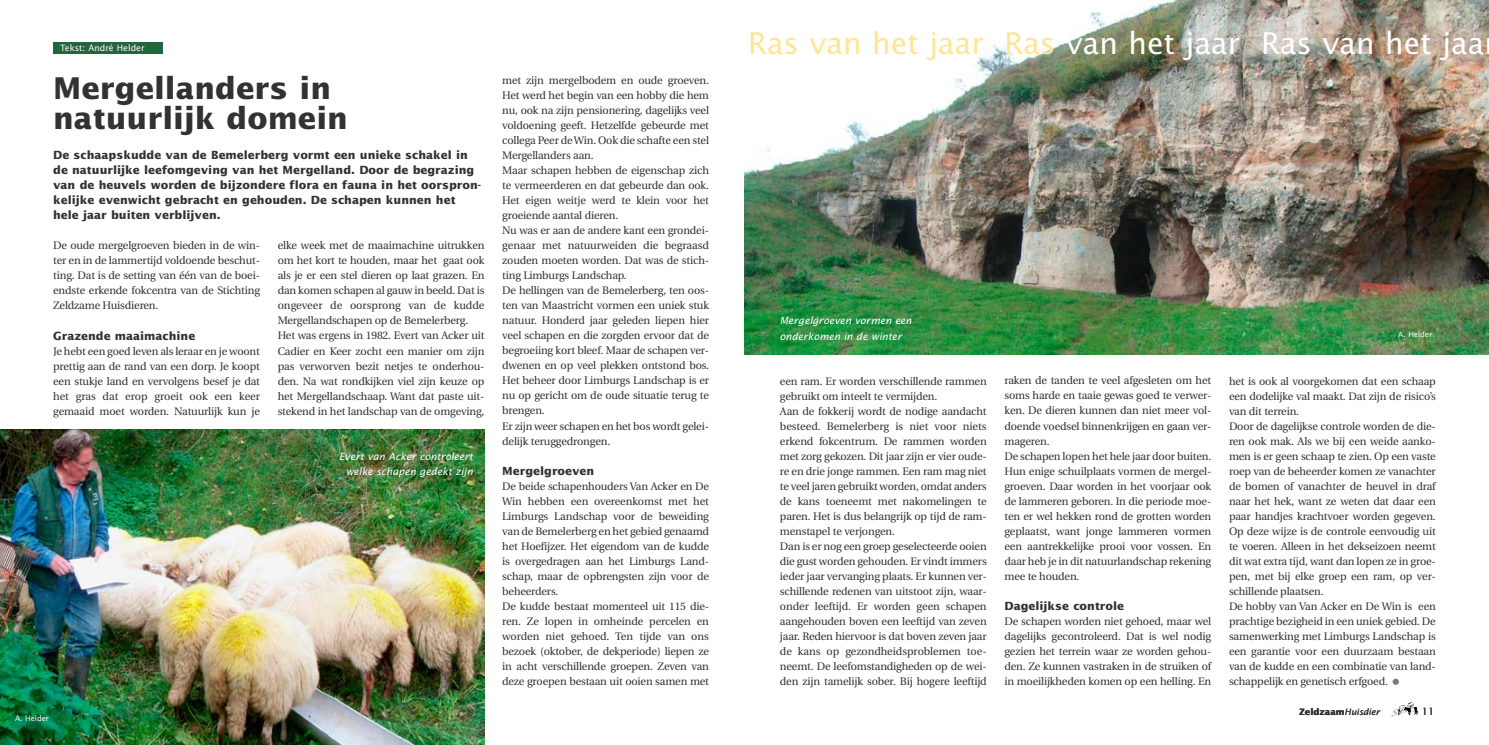
<style>
.page{position:relative;width:1489px;height:745px;background:#fff}
.page>*{position:absolute;margin:0;border:0;box-sizing:border-box;transform-origin:0 0}
.t1{font:30px "Lucida Sans";color:#fff}
.t2{font:700 30px/30px "Lucida Sans";color:#323232}
.t3{font:700 11.25px/15px "Lucida Sans";color:#323232}
.t4{font:10.88px/15px "Utopia";letter-spacing:-.015em;color:#323232}
.t5{font:italic 10px/15px "Lucida Sans";color:#fff}
.t6{font:10px "Lucida Sans";color:#323232}
.t7{font:8.75px "Lucida Sans";color:#fff}
.t8{font:700 8.75px "Lucida Sans";color:#323232}
.t9{font:7.5px "Lucida Sans";color:#fff}
.s1{color:#ffe596}
.s2{font-weight:400;font-style:italic}
</style>
<div class="page">
<svg style="left:1391px;top:702px;width:26px;height:14px"></svg>
<div style="left:53px;top:43px;width:109px;height:11px;background:#21663c"></div>
<img style="left:0;top:429px;width:484px;height:315px">
<img style="left:744px;top:0;width:744px;height:354px">
<p class="t7" style="left:60px;top:43px;width:86px">Tekst: André Helder</p>
<h1 class="t2" style="left:53px;top:73px;width:296px">Mergellanders in natuurlijk domein</h1>
<p class="t3" style="left:53px;top:147px;width:429px">De schaapskudde van de Bemelerberg vormt een unieke schakel in de natuurlijke leefomgeving van het Mergelland. Door de begrazing van de heuvels worden de bijzondere flora en fauna in het oorspron&shy;kelijke evenwicht gebracht en gehouden. De schapen kunnen het hele jaar buiten verblijven.</p>
<p class="t4" style="left:53px;top:238px;width:208px;text-align:justify">De oude mergelgroeven bieden in de win&shy;ter en in de lammertijd voldoende beschut&shy;ting. Dat is de setting van één van de boei&shy;endste erkende fokcentra van de Stichting Zeldzame Huisdieren.</p>
<p class="t3" style="left:53px;top:327px;width:144px">Grazende maaimachine</p>
<p class="t4" style="left:53px;top:343px;width:208px;text-align:justify">Je hebt een goed leven als leraar en je woont prettig aan de rand van een dorp. Je koopt een stukje land en vervolgens besef je dat het gras dat erop groeit ook een keer gemaaid moet worden. Natuurlijk kun je</p>
<p class="t4" style="left:278px;top:238px;width:208px">elke week met de maaimachine uitrukken om het kort te houden, maar het gaat ook als je er een stel dieren op laat grazen. En dan komen schapen al gauw in beeld. Dat is ongeveer de oorsprong van de kudde Mergellandschapen op de Bemelerberg.<br>Het was ergens in 1982. Evert van Acker uit Cadier en Keer zocht een manier om zijn pas verworven bezit netjes te onderhou&shy;den. Na wat rondkijken viel zijn keuze op het Mergellandschaap. Want dat paste uit&shy;stekend in het landschap van de omgeving,</p>
<p class="t5" style="left:339px;top:448px;width:135px;text-align:right">Evert van Acker controleert welke schapen gedekt zijn</p>
<p class="t9" style="left:15px;top:713px;width:35px">A. Helder</p>
<p class="t4" style="left:502px;top:73px;width:208px">met zijn mergelbodem en oude groeven.<br>Het werd het begin van een hobby die hem nu, ook na zijn pensionering, dagelijks veel voldoening geeft. Hetzelfde gebeurde met collega Peer de Win. Ook die schafte een stel Mergellanders aan.<br>Maar schapen hebben de eigenschap zich te vermeerderen en dat gebeurde dan ook.<br>Het eigen weitje werd te klein voor het groeiende aantal dieren.<br>Nu was er aan de andere kant een grondei&shy;genaar met natuurweiden die begraasd zouden moeten worden. Dat was de stich&shy;ting Limburgs Landschap.<br>De hellingen van de Bemelerberg, ten oos&shy;ten van Maastricht vormen een uniek stuk natuur. Honderd jaar geleden liepen hier veel schapen en die zorgden ervoor dat de begroeiing kort bleef. Maar de schapen ver&shy;dwenen en op veel plekken ontstond bos.<br>Het beheer door Limburgs Landschap is er nu op gericht om de oude situatie terug te brengen.<br>Er zijn weer schapen en het bos wordt gelei&shy;delijk teruggedrongen.</p>
<p class="t3" style="left:502px;top:462px;width:94px">Mergelgroeven</p>
<p class="t4" style="left:502px;top:478px;width:208px">De beide schapenhouders Van Acker en De Win hebben een overeenkomst met het Limburgs Landschap voor de beweiding van de Bemelerberg en het gebied genaamd het Hoefijzer. Het eigendom van de kudde is overgedragen aan het Limburgs Land&shy;schap, maar de opbrengsten zijn voor de beheerders.<br>De kudde bestaat momenteel uit 115 die&shy;ren. Ze lopen in omheinde percelen en worden niet gehoed. Ten tijde van ons bezoek (oktober, de dekperiode) liepen ze in acht verschillende groepen. Zeven van deze groepen bestaan uit ooien samen met</p>
<h1 class="t1" style="left:748px;top:25px;width:737px"><span class="s1">Ras van het jaar Ras</span> van het jaar Ras van het jaa</h1>
<p class="t5" style="left:780px;top:313px;width:133px">Mergelgroeven vormen een onderkomen in de winter</p>
<p class="t4" style="left:780px;top:373px;width:208px">een ram. Er worden verschillende rammen gebruikt om inteelt te vermijden.<br>Aan de fokkerij wordt de nodige aandacht besteed. Bemelerberg is niet voor niets erkend fokcentrum. De rammen worden met zorg gekozen. Dit jaar zijn er vier oude&shy;re en drie jonge rammen. Een ram mag niet te veel jaren gebruikt worden, omdat anders de kans toeneemt met nakomelingen te paren. Het is dus belangrijk op tijd de ram&shy;menstapel te verjongen.<br>Dan is er nog een groep geselecteerde ooien die gust worden gehouden. Er vindt immers ieder jaar vervanging plaats. Er kunnen ver&shy;schillende redenen van uitstoot zijn, waar&shy;onder leeftijd. Er worden geen schapen aangehouden boven een leeftijd van zeven jaar. Reden hiervoor is dat boven zeven jaar de kans op gezondheidsproblemen toe&shy;neemt. De leefomstandigheden op de wei&shy;den zijn tamelijk sober. Bij hogere leeftijd</p>
<p class="t4" style="left:1004px;top:373px;width:208px">raken de tanden te veel afgesleten om het soms harde en taaie gewas goed te verwer&shy;ken. De dieren kunnen dan niet meer vol&shy;doende voedsel binnenkrijgen en gaan ver&shy;mageren.<br>De schapen lopen het hele jaar door buiten.<br>Hun enige schuilplaats vormen de mergel&shy;groeven. Daar worden in het voorjaar ook de lammeren geboren. In die periode moe&shy;ten er wel hekken rond de grotten worden geplaatst, want jonge lammeren vormen een aantrekkelijke prooi voor vossen. En daar heb je in dit natuurlandschap rekening mee te houden.</p>
<p class="t3" style="left:1004px;top:597px;width:121px">Dagelijkse controle</p>
<p class="t4" style="left:1004px;top:613px;width:208px;text-align:justify">De schapen worden niet gehoed, maar wel dagelijks gecontroleerd. Dat is wel nodig gezien het terrein waar ze worden gehou&shy;den. Ze kunnen vastraken in de struiken of in moeilijkheden komen op een helling. En</p>
<p class="t9" style="left:1397px;top:330px;width:35px">A. Helder</p>
<p class="t4" style="left:1228px;top:373px;width:208px">het is ook al voorgekomen dat een schaap een dodelijke val maakt. Dat zijn de risico’s van dit terrein.<br>Door de dagelijkse controle worden de die&shy;ren ook mak. Als we bij een weide aanko&shy;men is er geen schaap te zien. Op een vaste roep van de beheerder komen ze vanachter de bomen of vanachter de heuvel in draf naar het hek, want ze weten dat daar een paar handjes krachtvoer worden gegeven.<br>Op deze wijze is de controle eenvoudig uit te voeren. Alleen in het dekseizoen neemt dit wat extra tijd, want dan lopen ze in groe&shy;pen, met bij elke groep een ram, op ver&shy;schillende plaatsen.<br>De hobby van Van Acker en De Win is een prachtige bezigheid in een uniek gebied. De samenwerking met Limburgs Landschap is een garantie voor een duurzaam bestaan van de kudde en een combinatie van land&shy;schappelijk en genetisch erfgoed.</p>
<p class="t8" style="left:1298px;top:706px;width:82px">Zeldzaam<span class="s2">Huisdier</span></p>
<p class="t6" style="left:1421px;top:704px;width:14px">11</p>
</div>
